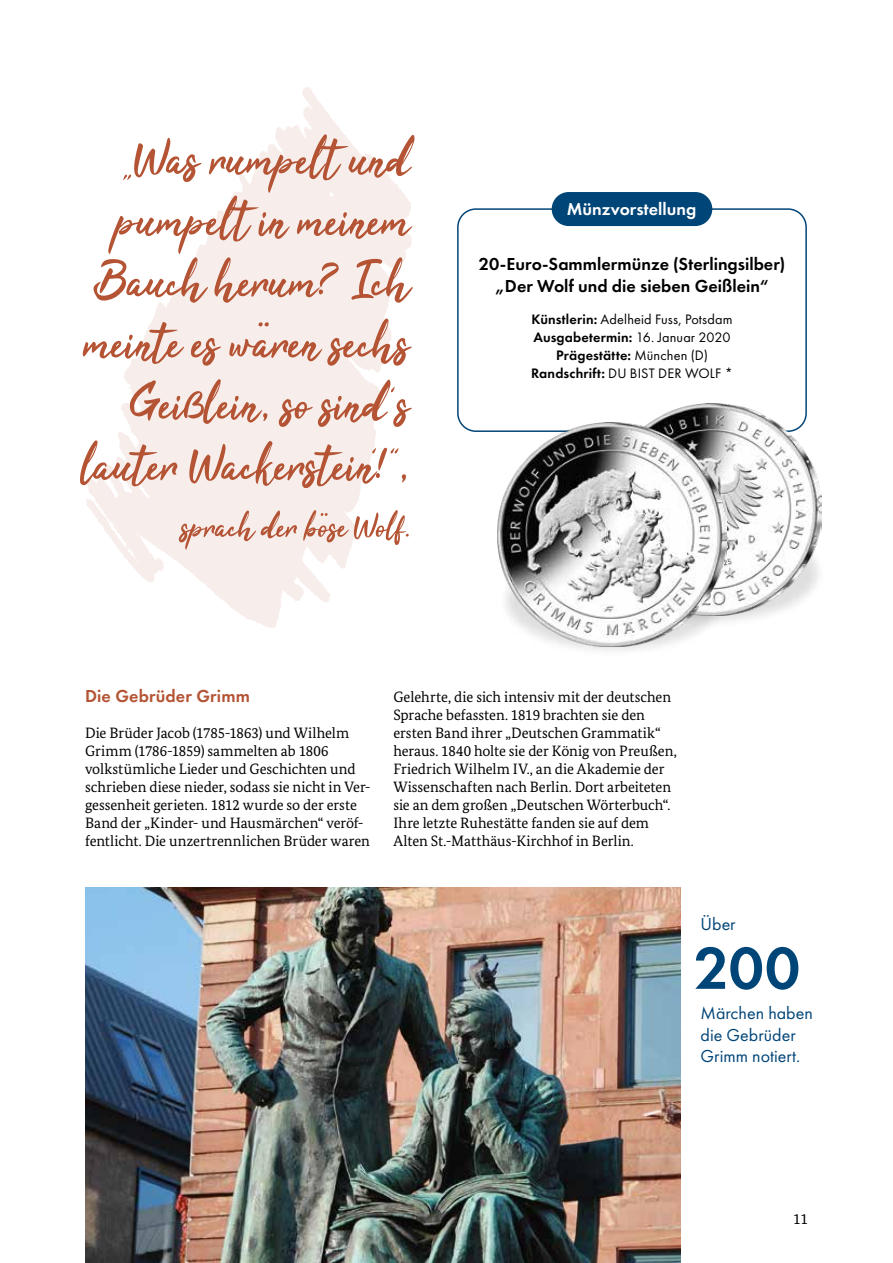
<style>
.page{position:relative;width:893px;height:1263px;background:#fff}
.page>*{position:absolute;margin:0;border:0;box-sizing:border-box;transform-origin:0 0}
.t1{font:600 61.5px "Futura PT";color:#004577}
.t2{font:600 18px/21.6px "Futura PT";color:#000;text-align:center}
.t3{font:18px/21.6px "Futura PT";color:#004577}
.t4{font:600 18px "Futura PT";letter-spacing:.01em;color:#b45434}
.t5{font:600 18px "Futura PT";color:#fff}
.t6{font:15px/18px "Bundes Serif";letter-spacing:-.005em;color:#000}
.t7{font:14.25px/18px "Futura PT";letter-spacing:.01em;color:#000;text-align:center}
.s1{font-weight:600}
</style>
<div class="page">
<svg style="left:86px;top:87px;width:303px;height:541px"></svg>
<svg style="left:179px;top:510px;width:230px;height:40px"></svg>
<svg style="left:80px;top:440px;width:326px;height:48px"></svg>
<svg style="left:130px;top:379px;width:282px;height:48px;background:#e9cfc6"></svg>
<svg style="left:83px;top:319px;width:329px;height:47px"></svg>
<svg style="left:93px;top:134px;width:321px;height:169px"></svg>
<div style="left:457px;top:208px;width:350px;height:224px;border:2px solid #004577;border-radius:18px"></div>
<div style="left:552px;top:192px;width:160px;height:34px;background:#004577;border-radius:17px"></div>
<img style="left:85px;top:887px;width:595px;height:376px">
<img style="left:497px;top:536px;width:256px;height:115px">
<img style="left:650px;top:404px;width:172px;height:212px">
<img style="left:498px;top:422px;width:229px;height:224px">
<p class="t5" style="left:567px;top:197px;width:131px">Münzvorstellung</p>
<p class="t2" style="left:479px;top:253px;width:308px">20-Euro-Sammlermünze (Sterlingsilber) „Der Wolf und die sieben Geißlein“</p>
<p class="t7" style="left:531px;top:310px;width:203px"><span class="s1">Künstlerin:</span> Adelheid Fuss, Potsdam<br><span class="s1">Ausgabetermin:</span> 16. Januar 2020<br><span class="s1">Prägestätte:</span> München (D)<br><span class="s1">Randschrift:</span> DU BIST DER WOLF *</p>
<p class="t4" style="left:85px;top:685px;width:166px">Die Gebrüder Grimm</p>
<p class="t6" style="left:85px;top:724px;width:287px">Die Brüder Jacob (1785-1863) und Wilhelm Grimm (1786-1859) sammelten ab 1806 volkstümliche Lieder und Geschichten und schrieben diese nieder, sodass sie nicht in Ver&shy;gessenheit gerieten. 1812 wurde so der erste Band der „Kinder- und Hausmärchen“ veröf&shy;fentlicht. Die unzertrennlichen Brüder waren</p>
<p class="t6" style="left:393px;top:688px;width:285px">Gelehrte, die sich intensiv mit der deutschen Sprache befassten. 1819 brachten sie den ersten Band ihrer „Deutschen Grammatik“ heraus. 1840 holte sie der König von Preußen, Friedrich Wilhelm IV., an die Akademie der Wissenschaften nach Berlin. Dort arbeiteten sie an dem großen „Deutschen Wörterbuch“.<br>Ihre letzte Ruhestätte fanden sie auf dem Alten St.-Matthäus-Kirchhof in Berlin.</p>
<p class="t3" style="left:701px;top:913px;width:37px">Über</p>
<h1 class="t1" style="left:694px;top:930px;width:107px">200</h1>
<p class="t3" style="left:701px;top:1002px;width:114px">Märchen haben die Gebrüder<br>Grimm notiert.</p>
<p class="t6" style="left:793px;top:1210px;width:16px">11</p>
</div>
